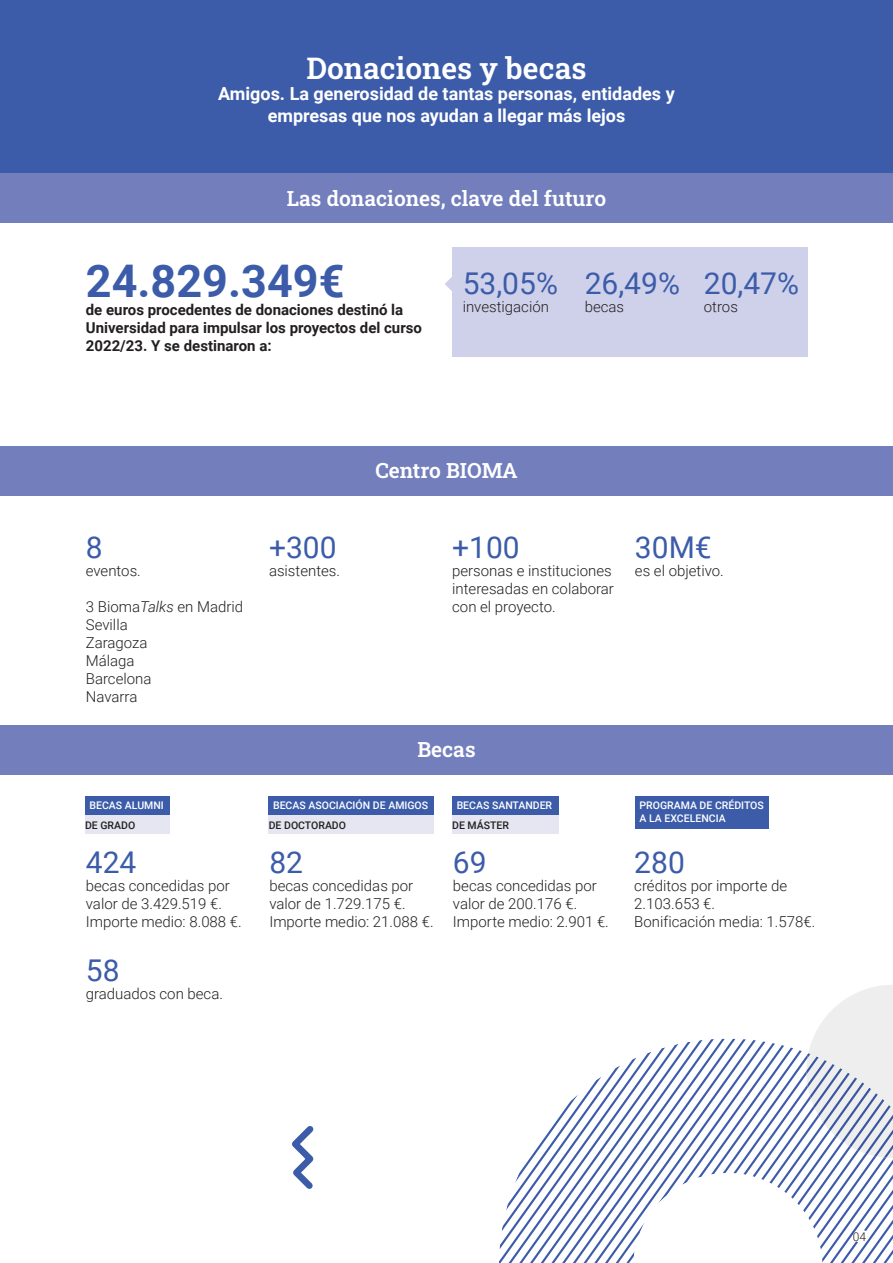
<style>
.page{position:relative;width:893px;height:1263px;background:#fff}
.page>*{position:absolute;margin:0;border:0;box-sizing:border-box;transform-origin:0 0}
.t1{font:700 45px "Roboto";color:#3c5ca9}
.t2{font:30px "Roboto";color:#3c5ca9}
.t3{font:600 30px "Roboto Slab";color:#fff}
.t4{font:600 21px "Roboto Slab";color:#fff}
.t5{font:700 18px/21.6px "Roboto";color:#fff;text-align:center}
.t6{font:300 15px/18px "Roboto";color:#231f20}
.t7{font:700 15px/18px "Roboto";color:#231f20}
.t8{font:300 12px "Roboto";color:#231f20}
.t9{font:500 10.5px/12.6px "Roboto";color:#fff}
.t10{font:500 10.5px "Roboto";color:#231f20}
.s1{font-style:italic}
</style>
<div class="page">
<svg style="left:499px;top:985px;width:394px;height:278px"></svg>
<svg style="left:292px;top:1126px;width:22px;height:63px"></svg>
<div style="left:853px;top:1230px;width:16px;height:13px;background:#fff;border-radius:50%"></div>
<div style="left:85px;top:815px;width:85px;height:19px;background:#e5e6f1"></div>
<div style="left:269px;top:815px;width:165px;height:19px;background:#e5e6f1"></div>
<div style="left:452px;top:815px;width:107px;height:19px;background:#e5e6f1"></div>
<div style="left:0;top:0;width:893px;height:173px;background:#3c5ca9"></div>
<div style="left:0;top:173px;width:893px;height:50px;background:#737ebd"></div>
<div style="left:0;top:446px;width:893px;height:50px;background:#737ebd"></div>
<div style="left:0;top:724px;width:893px;height:50px;background:#737ebd"></div>
<div style="left:452px;top:247px;width:356px;height:110px;background:#ced1e9"></div>
<svg style="left:445px;top:277px;width:7px;height:14px"></svg>
<div style="left:85px;top:797px;width:85px;height:18px;background:#3c5ca9"></div>
<div style="left:269px;top:797px;width:165px;height:18px;background:#3c5ca9"></div>
<div style="left:452px;top:797px;width:107px;height:18px;background:#3c5ca9"></div>
<div style="left:635px;top:797px;width:134px;height:32px;background:#3c5ca9"></div>
<h2 class="t3" style="left:306px;top:47px;width:282px">Donaciones y becas</h2>
<p class="t5" style="left:218px;top:83px;width:458px">Amigos. La generosidad de tantas personas, entidades y empresas que nos ayudan a llegar más lejos</p>
<h3 class="t4" style="left:287px;top:184px;width:321px">Las donaciones, clave del futuro</h3>
<h1 class="t1" style="left:86px;top:249px;width:260px">24.829.349€</h1>
<p class="t7" style="left:86px;top:300px;width:338px">de euros procedentes de donaciones destinó la<br>Universidad para impulsar los proyectos del curso<br>2022/23. Y se destinaron a:</p>
<h2 class="t2" style="left:463px;top:263px;width:97px">53,05%</h2>
<p class="t6" style="left:463px;top:298px;width:88px">investigación</p>
<h2 class="t2" style="left:585px;top:263px;width:97px">26,49%</h2>
<p class="t6" style="left:585px;top:298px;width:41px">becas</p>
<h2 class="t2" style="left:704px;top:263px;width:97px">20,47%</h2>
<p class="t6" style="left:704px;top:298px;width:36px">otros</p>
<h3 class="t4" style="left:375px;top:456px;width:144px">Centro BIOMA</h3>
<h2 class="t2" style="left:86px;top:526px;width:18px">8</h2>
<p class="t6" style="left:86px;top:561px;width:57px">eventos.</p>
<p class="t6" style="left:86px;top:597px;width:159px">3 Bioma<span class="s1">Talks</span> en Madrid<br>Sevilla<br>Zaragoza<br>Málaga<br>Barcelona<br>Navarra</p>
<h2 class="t2" style="left:269px;top:526px;width:69px">+300</h2>
<p class="t6" style="left:269px;top:561px;width:73px">asistentes.</p>
<h2 class="t2" style="left:452px;top:526px;width:69px">+100</h2>
<p class="t6" style="left:452px;top:561px;width:163px">personas e instituciones interesadas en colaborar con el proyecto.</p>
<h3 class="t4" style="left:417px;top:735px;width:60px">Becas</h3>
<p class="t9" style="left:273px;top:799px;width:157px">BECAS ASOCIACIÓN DE AMIGOS</p>
<p class="t9" style="left:90px;top:799px;width:76px">BECAS ALUMNI</p>
<p class="t10" style="left:85px;top:818px;width:52px">DE GRADO</p>
<p class="t10" style="left:269px;top:818px;width:79px">DE DOCTORADO</p>
<p class="t10" style="left:452px;top:818px;width:58px">DE MÁSTER</p>
<p class="t9" style="left:457px;top:799px;width:97px">BECAS SANTANDER</p>
<h2 class="t2" style="left:86px;top:841px;width:52px">424</h2>
<p class="t6" style="left:86px;top:876px;width:157px">becas concedidas por valor de 3.429.519 €.<br>Importe medio: 8.088 €.</p>
<h2 class="t2" style="left:86px;top:949px;width:35px">58</h2>
<p class="t6" style="left:86px;top:984px;width:139px">graduados con beca.</p>
<h2 class="t2" style="left:269px;top:841px;width:35px">82</h2>
<p class="t6" style="left:269px;top:876px;width:166px">becas concedidas por valor de 1.729.175 €.<br>Importe medio: 21.088 €.</p>
<h2 class="t2" style="left:453px;top:841px;width:35px">69</h2>
<p class="t6" style="left:453px;top:876px;width:157px">becas concedidas por valor de 200.176 €.<br>Importe medio: 2.901 €.</p>
<h2 class="t2" style="left:635px;top:526px;width:78px">30M€</h2>
<p class="t6" style="left:635px;top:561px;width:90px">es el objetivo.</p>
<p class="t9" style="left:639px;top:799px;width:126px">PROGRAMA DE CRÉDITOS<br>A LA EXCELENCIA</p>
<h2 class="t2" style="left:634px;top:841px;width:52px">280</h2>
<p class="t6" style="left:634px;top:876px;width:182px">créditos por importe de<br>2.103.653 €.<br>Bonificación media: 1.578€.</p>
<p class="t8" style="left:853px;top:1228px;width:15px">04</p>
</div>
